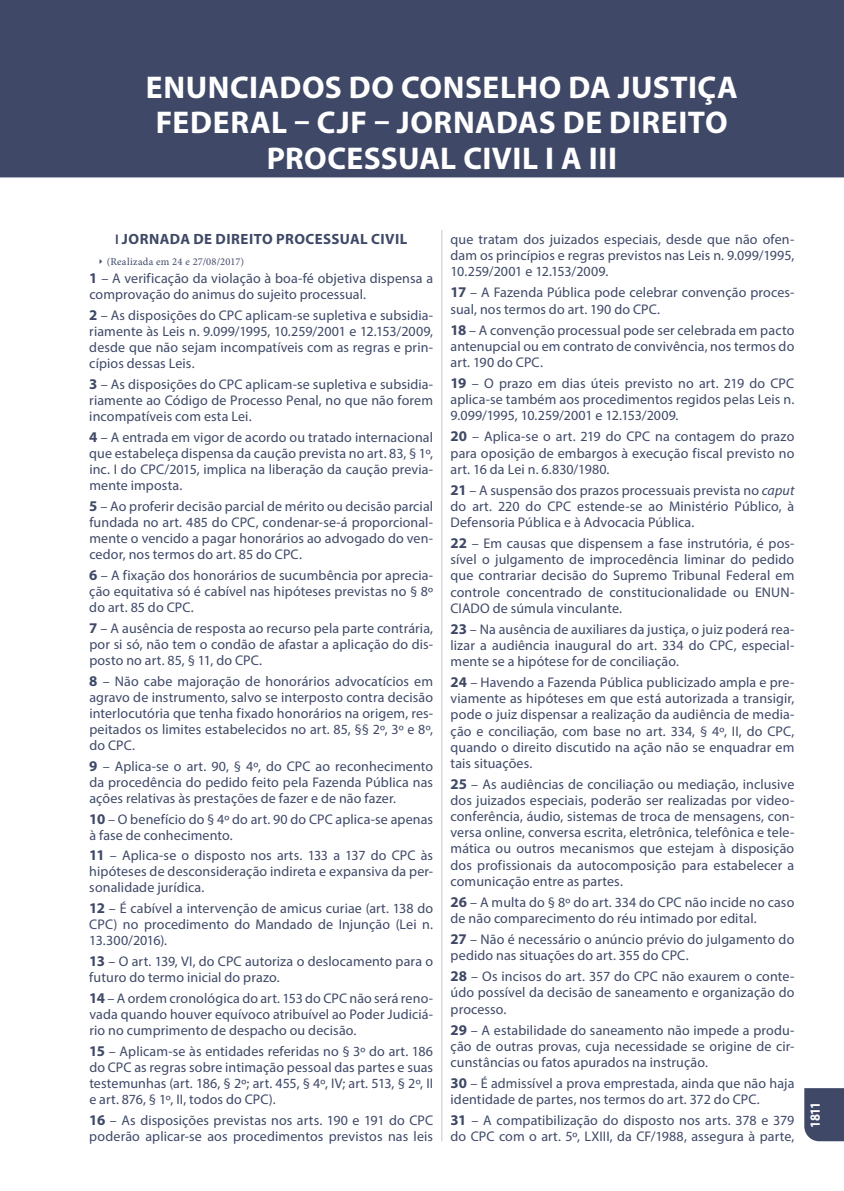
<style>
.page{position:relative;width:844px;height:1191px;background:#fff}
.page>*{position:absolute;margin:0;border:0;box-sizing:border-box;transform-origin:0 0}
.t1{font:700 31.5px/35.2px "Myriad Pro";letter-spacing:.015em;color:#fff;text-align:center}
.t2{font:700 14.88px "Myriad Pro";letter-spacing:.03em;color:#3f4967}
.t3{font:14px/16.1px "Myriad Pro";letter-spacing:.01em;color:#3f4967;text-align:justify}
.t4{font:700 14px "Myriad Pro";color:#fff;scale:.9 1}
.t5{font:10.5px "Minion Pro";letter-spacing:.025em;color:#3f4967}
.s1{font-weight:600;font-size:14px}
.s2{font-weight:700;font-size:14.88px}
.s3{font-style:italic}
</style>
<div class="page">
<div style="left:804px;top:1088px;width:39px;height:53px;background:#3f4967"></div>
<div style="left:0;top:0;width:843px;height:177px;background:#3f4967"></div>
<hr style="left:441px;top:230px;width:1px;height:911px;background:#c4c4d0">
<svg style="left:843px;top:0;width:1px;height:62px"></svg>
<h1 class="t1" style="left:146px;top:69px;width:593px">ENUNCIADOS DO CONSELHO DA JUSTIÇA<br>FEDERAL – CJF – JORNADAS DE DIREITO<br>PROCESSUAL CIVIL I A III</h1>
<p class="t2" style="left:115px;top:229px;width:294px"><span class="s1">I</span> JORNADA DE DIREITO PROCESSUAL CIVIL</p>
<p class="t5" style="left:107px;top:254px;width:139px">(Realizada em 24 e 27/08/2017)</p>
<p class="t3" style="left:89px;top:270px;width:345px"><span class="s2">1</span> – A verificação da violação à boa-fé objetiva dispensa a comprovação do animus do sujeito processual.</p>
<p class="t3" style="left:89px;top:307px;width:345px"><span class="s2">2</span> – As disposições do CPC aplicam-se supletiva e subsidia&shy;riamente às Leis n. 9.099/1995, 10.259/2001 e 12.153/2009, desde que não sejam incompatíveis com as regras e prin&shy;cípios dessas Leis.</p>
<p class="t3" style="left:89px;top:376px;width:345px"><span class="s2">3</span> – As disposições do CPC aplicam-se supletiva e subsidia&shy;riamente ao Código de Processo Penal, no que não forem incompatíveis com esta Lei.</p>
<p class="t3" style="left:89px;top:429px;width:345px"><span class="s2">4</span> – A entrada em vigor de acordo ou tratado internacional que estabeleça dispensa da caução prevista no art. 83, § 1º, inc. I do CPC/2015, implica na liberação da caução previa&shy;mente imposta.</p>
<p class="t3" style="left:89px;top:498px;width:345px"><span class="s2">5</span> – Ao proferir decisão parcial de mérito ou decisão parcial fundada no art. 485 do CPC, condenar-se-á proporcional&shy;mente o vencido a pagar honorários ao advogado do ven&shy;cedor, nos termos do art. 85 do CPC.</p>
<p class="t3" style="left:89px;top:567px;width:345px"><span class="s2">6</span> – A fixação dos honorários de sucumbência por aprecia&shy;ção equitativa só é cabível nas hipóteses previstas no § 8º do art. 85 do CPC.</p>
<p class="t3" style="left:89px;top:620px;width:345px"><span class="s2">7</span> – A ausência de resposta ao recurso pela parte contrária, por si só, não tem o condão de afastar a aplicação do dis&shy;posto no art. 85, § 11, do CPC.</p>
<p class="t3" style="left:89px;top:673px;width:345px"><span class="s2">8</span> – Não cabe majoração de honorários advocatícios em agravo de instrumento, salvo se interposto contra decisão interlocutória que tenha fixado honorários na origem, res&shy;peitados os limites estabelecidos no art. 85, §§ 2º, 3º e 8º, do CPC.</p>
<p class="t3" style="left:89px;top:757px;width:345px"><span class="s2">9</span> – Aplica-se o art. 90, § 4º, do CPC ao reconhecimento da procedência do pedido feito pela Fazenda Pública nas ações relativas às prestações de fazer e de não fazer.</p>
<p class="t3" style="left:89px;top:810px;width:345px"><span class="s2">10</span> – O benefício do § 4º do art. 90 do CPC aplica-se apenas à fase de conhecimento.</p>
<p class="t3" style="left:89px;top:847px;width:345px"><span class="s2">11</span> – Aplica-se o disposto nos arts. 133 a 137 do CPC às hipóteses de desconsideração indireta e expansiva da per&shy;sonalidade jurídica.</p>
<p class="t3" style="left:89px;top:900px;width:345px"><span class="s2">12</span> – É cabível a intervenção de amicus curiae (art. 138 do CPC) no procedimento do Mandado de Injunção (Lei n.<br>13.300/2016).</p>
<p class="t3" style="left:89px;top:953px;width:345px"><span class="s2">13</span> – O art. 139, VI, do CPC autoriza o deslocamento para o futuro do termo inicial do prazo.</p>
<p class="t3" style="left:89px;top:990px;width:345px"><span class="s2">14</span> – A ordem cronológica do art. 153 do CPC não será reno&shy;vada quando houver equívoco atribuível ao Poder Judiciá&shy;rio no cumprimento de despacho ou decisão.</p>
<p class="t3" style="left:89px;top:1043px;width:345px"><span class="s2">15</span> – Aplicam-se às entidades referidas no § 3º do art. 186 do CPC as regras sobre intimação pessoal das partes e suas testemunhas (art. 186, § 2º; art. 455, § 4º, IV; art. 513, § 2º, II e art. 876, § 1º, II, todos do CPC).</p>
<p class="t3" style="left:89px;top:1112px;width:345px"><span class="s2">16</span> – As disposições previstas nos arts. 190 e 191 do CPC poderão aplicar-se aos procedimentos previstos nas leis</p>
<p class="t3" style="left:450px;top:231px;width:345px">que tratam dos juizados especiais, desde que não ofen&shy;dam os princípios e regras previstos nas Leis n. 9.099/1995, 10.259/2001 e 12.153/2009.</p>
<p class="t3" style="left:450px;top:284px;width:345px"><span class="s2">17</span> – A Fazenda Pública pode celebrar convenção proces&shy;sual, nos termos do art. 190 do CPC.</p>
<p class="t3" style="left:450px;top:322px;width:345px"><span class="s2">18</span> – A convenção processual pode ser celebrada em pacto antenupcial ou em contrato de convivência, nos termos do art. 190 do CPC.</p>
<p class="t3" style="left:450px;top:375px;width:345px"><span class="s2">19</span> – O prazo em dias úteis previsto no art. 219 do CPC aplica-se também aos procedimentos regidos pelas Leis n.<br>9.099/1995, 10.259/2001 e 12.153/2009.</p>
<p class="t3" style="left:450px;top:428px;width:345px"><span class="s2">20</span> – Aplica-se o art. 219 do CPC na contagem do prazo para oposição de embargos à execução fiscal previsto no art. 16 da Lei n. 6.830/1980.</p>
<p class="t3" style="left:450px;top:482px;width:345px"><span class="s2">21</span> – A suspensão dos prazos processuais prevista no <span class="s3">caput </span>do art. 220 do CPC estende-se ao Ministério Público, à Defensoria Pública e à Advocacia Pública.</p>
<p class="t3" style="left:450px;top:535px;width:345px"><span class="s2">22</span> – Em causas que dispensem a fase instrutória, é pos&shy;sível o julgamento de improcedência liminar do pedido que contrariar decisão do Supremo Tribunal Federal em controle concentrado de constitucionalidade ou ENUN-CIADO de súmula vinculante.</p>
<p class="t3" style="left:450px;top:621px;width:345px"><span class="s2">23</span> – Na ausência de auxiliares da justiça, o juiz poderá rea&shy;lizar a audiência inaugural do art. 334 do CPC, especial&shy;mente se a hipótese for de conciliação.</p>
<p class="t3" style="left:450px;top:674px;width:345px"><span class="s2">24</span> – Havendo a Fazenda Pública publicizado ampla e pre&shy;viamente as hipóteses em que está autorizada a transigir, pode o juiz dispensar a realização da audiência de media&shy;ção e conciliação, com base no art. 334, § 4º, II, do CPC, quando o direito discutido na ação não se enquadrar em tais situações.</p>
<p class="t3" style="left:450px;top:776px;width:345px"><span class="s2">25</span> – As audiências de conciliação ou mediação, inclusive dos juizados especiais, poderão ser realizadas por video&shy;conferência, áudio, sistemas de troca de mensagens, con&shy;versa online, conversa escrita, eletrônica, telefônica e tele&shy;mática ou outros mecanismos que estejam à disposição dos profissionais da autocomposição para estabelecer a comunicação entre as partes.</p>
<p class="t3" style="left:450px;top:893px;width:345px"><span class="s2">26</span> – A multa do § 8º do art. 334 do CPC não incide no caso de não comparecimento do réu intimado por edital.</p>
<p class="t3" style="left:450px;top:931px;width:345px"><span class="s2">27</span> – Não é necessário o anúncio prévio do julgamento do pedido nas situações do art. 355 do CPC.</p>
<p class="t3" style="left:450px;top:968px;width:345px"><span class="s2">28</span> – Os incisos do art. 357 do CPC não exaurem o conte&shy;údo possível da decisão de saneamento e organização do processo.</p>
<p class="t3" style="left:450px;top:1021px;width:345px"><span class="s2">29</span> – A estabilidade do saneamento não impede a produ&shy;ção de outras provas, cuja necessidade se origine de cir&shy;cunstâncias ou fatos apurados na instrução.</p>
<p class="t3" style="left:450px;top:1075px;width:345px"><span class="s2">30</span> – É admissível a prova emprestada, ainda que não haja identidade de partes, nos termos do art. 372 do CPC.</p>
<p class="t3" style="left:450px;top:1112px;width:345px"><span class="s2">31</span> – A compatibilização do disposto nos arts. 378 e 379 do CPC com o art. 5º, LXIII, da CF/1988, assegura à parte,</p>
<p class="t4" style="left:805px;top:1127px;width:31px;rotate:-90deg">1811</p>
</div>
